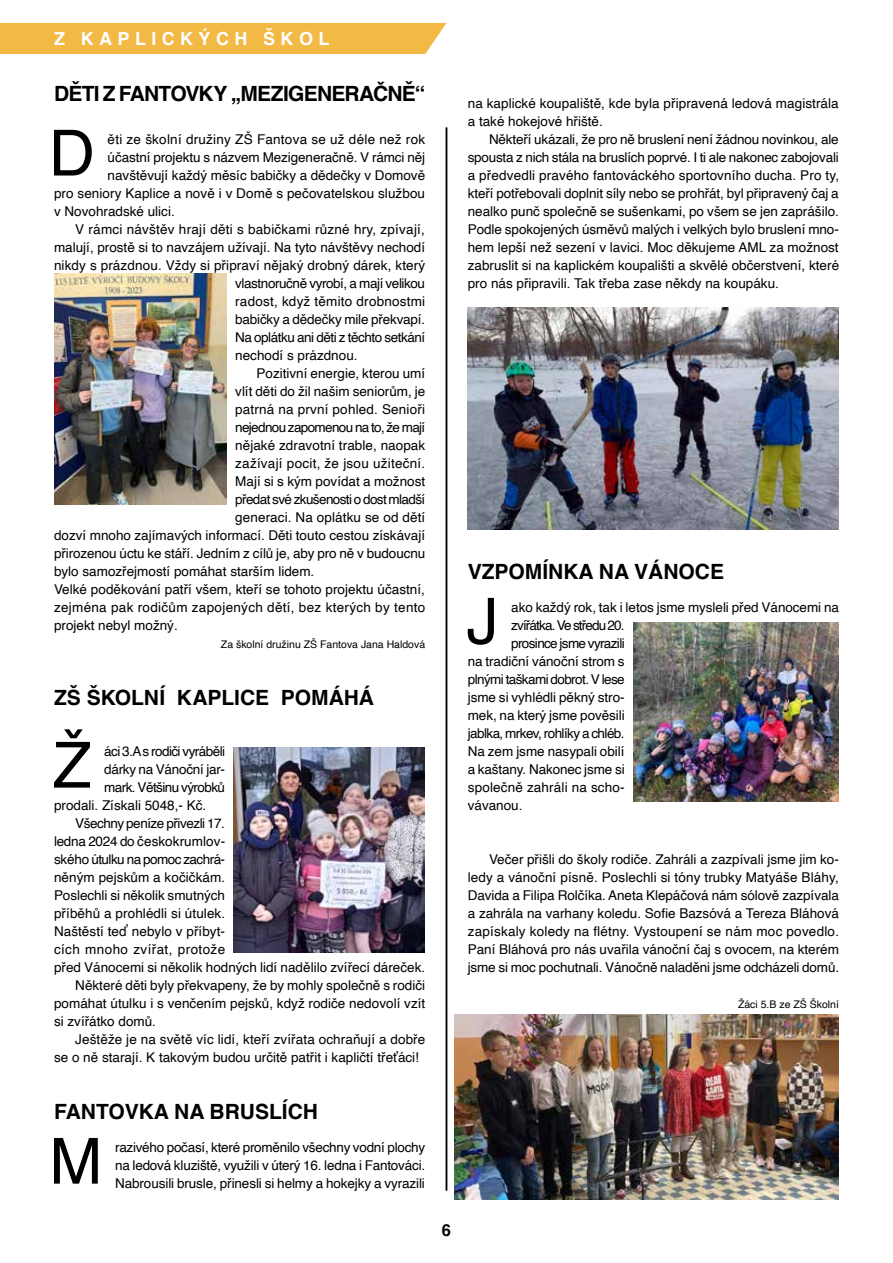
<style>
.page{position:relative;width:893px;height:1263px;background:#fff}
.page>*{position:absolute;margin:0;border:0;box-sizing:border-box;transform-origin:0 0}
.t1{font:63.75px "Helvetica";color:#000}
.t2{font:700 21px "Helvetica";color:#000}
.t3{font:700 21px "Helvetica";letter-spacing:-.035em;color:#000}
.t4{font:700 18px "Helvetica";letter-spacing:.3em;color:#fff}
.t5{font:700 16.5px "Helvetica";color:#000}
.t6{font:13.5px/18px "Helvetica";color:#000;text-align:justify}
.t7{font:13.5px "Helvetica";letter-spacing:.02em;color:#000}
.t8{font:13.5px "Helvetica";letter-spacing:-.04em;color:#000}
.t9{font:13.5px "Helvetica";letter-spacing:-.045em;color:#000}
.t10{font:13.5px "Helvetica";letter-spacing:-.035em;color:#000}
.t11{font:13.5px "Helvetica";letter-spacing:-.03em;color:#000}
.t12{font:13.5px "Helvetica";letter-spacing:-.05em;color:#000}
.t13{font:13.5px "Helvetica";letter-spacing:.03em;color:#000}
.t14{font:13.5px "Helvetica";letter-spacing:-.065em;color:#000}
.t15{font:13.5px "Helvetica";letter-spacing:-.02em;color:#000}
.t16{font:10.5px "Helvetica";color:#000}
</style>
<div class="page">
<div style="left:0;top:23px;width:446px;height:31px;background:#f2b944"></div>
<hr style="left:446px;top:128px;width:1px;height:1062px;background:#000">
<img style="left:633px;top:623px;width:206px;height:178px">
<img style="left:455px;top:1015px;width:384px;height:184px">
<img style="left:234px;top:747px;width:191px;height:205px">
<img style="left:54px;top:274px;width:173px;height:230px">
<img style="left:468px;top:307px;width:371px;height:223px">
<h3 class="t4" style="left:54px;top:28px;width:277px">Z KAPLICKÝCH ŠKOL</h3>
<h2 class="t3" style="left:54px;top:81px;width:373px">DĚTI Z FANTOVKY „MEZIGENERAČNĚ“</h2>
<h1 class="t1" style="left:49px;top:104px;width:47px">D</h1>
<p class="t7" style="left:108px;top:129px;width:319px">ěti ze školní družiny ZŠ Fantova se už déle než rok</p>
<p class="t6" style="left:108px;top:149px;width:319px">účastní projektu s názvem Mezigeneračně. V rámci něj</p>
<p class="t6" style="left:108px;top:167px;width:319px">navštěvují každý měsíc babičky a dědečky v Domově</p>
<p class="t6" style="left:54px;top:185px;width:373px">pro seniory Kaplice a nově i v Domě s pečovatelskou službou</p>
<p class="t6" style="left:54px;top:203px;width:122px">v Novohradské ulici.</p>
<p class="t7" style="left:75px;top:219px;width:351px">V rámci návštěv hrají děti s babičkami různé hry, zpívají,</p>
<p class="t6" style="left:54px;top:239px;width:373px">malují, prostě si to navzájem užívají. Na tyto návštěvy nechodí</p>
<p class="t6" style="left:54px;top:257px;width:373px">nikdy s prázdnou. Vždy si připraví nějaký drobný dárek, který</p>
<p class="t11" style="left:235px;top:273px;width:191px">vlastnoručně vyrobí, a mají velikou</p>
<p class="t6" style="left:235px;top:293px;width:192px">radost, když těmito drobnostmi</p>
<p class="t6" style="left:235px;top:311px;width:191px">babičky a dědečky mile překvapí.</p>
<p class="t10" style="left:235px;top:327px;width:191px">Na oplátku ani děti z těchto setkání</p>
<p class="t6" style="left:235px;top:347px;width:124px">nechodí s prázdnou.</p>
<p class="t6" style="left:257px;top:365px;width:170px">Pozitivní energie, kterou umí</p>
<p class="t6" style="left:235px;top:383px;width:192px">vlít děti do žil našim seniorům, je</p>
<p class="t6" style="left:235px;top:401px;width:191px">patrná na první pohled. Senioři</p>
<p class="t12" style="left:235px;top:417px;width:192px">nejednou zapomenou na to, že mají</p>
<p class="t6" style="left:235px;top:437px;width:191px">nějaké zdravotní trable, naopak</p>
<p class="t7" style="left:235px;top:453px;width:192px">zažívají pocit, že jsou užiteční.</p>
<p class="t6" style="left:235px;top:473px;width:191px">Mají si s kým povídat a možnost</p>
<p class="t9" style="left:235px;top:489px;width:192px">předat své zkušenosti o dost mladší</p>
<p class="t6" style="left:235px;top:509px;width:192px">generaci. Na oplátku se od dětí</p>
<p class="t6" style="left:54px;top:527px;width:373px">dozví mnoho zajímavých informací. Děti touto cestou získávají</p>
<p class="t6" style="left:54px;top:545px;width:373px">přirozenou úctu ke stáří. Jedním z cílů je, aby pro ně v budoucnu</p>
<p class="t6" style="left:54px;top:563px;width:262px">bylo samozřejmostí pomáhat starším lidem.</p>
<p class="t6" style="left:54px;top:581px;width:372px">Velké poděkování patří všem, kteří se tohoto projektu účastní,</p>
<p class="t7" style="left:54px;top:597px;width:373px">zejména pak rodičům zapojených dětí, bez kterých by tento</p>
<p class="t6" style="left:54px;top:617px;width:125px">projekt nebyl možný.</p>
<p class="t16" style="left:221px;top:636px;width:206px">Za školní družinu ZŠ Fantova Jana Haldová</p>
<h2 class="t2" style="left:54px;top:685px;width:322px">ZŠ ŠKOLNÍ KAPLICE POMÁHÁ</h2>
<h1 class="t1" style="left:53px;top:716px;width:40px">Ž</h1>
<p class="t8" style="left:104px;top:741px;width:122px">áci 3.A s rodiči vyráběli</p>
<p class="t15" style="left:104px;top:759px;width:122px">dárky na Vánoční jar-</p>
<p class="t8" style="left:104px;top:777px;width:122px">mark. Většinu výrobků</p>
<p class="t6" style="left:54px;top:797px;width:154px">prodali. Získali 5048,- Kč.</p>
<p class="t10" style="left:75px;top:813px;width:151px">Všechny peníze přivezli 17.</p>
<p class="t6" style="left:54px;top:833px;width:173px">ledna 2024 do českokrumlov-</p>
<p class="t8" style="left:54px;top:849px;width:173px">ského útulku na pomoc zachrá-</p>
<p class="t6" style="left:54px;top:869px;width:173px">něným pejskům a kočičkám.</p>
<p class="t6" style="left:54px;top:887px;width:173px">Poslechli si několik smutných</p>
<p class="t6" style="left:54px;top:905px;width:173px">příběhů a prohlédli si útulek.</p>
<p class="t6" style="left:54px;top:923px;width:173px">Naštěstí teď nebylo v příbyt-</p>
<p class="t13" style="left:54px;top:939px;width:173px">cích mnoho zvířat, protože</p>
<p class="t6" style="left:54px;top:959px;width:373px">před Vánocemi si několik hodných lidí nadělilo zvířecí dáreček.</p>
<p class="t6" style="left:75px;top:977px;width:351px">Některé děti byly překvapeny, že by mohly společně s rodiči</p>
<p class="t6" style="left:54px;top:995px;width:373px">pomáhat útulku i s venčením pejsků, když rodiče nedovolí vzít</p>
<p class="t6" style="left:54px;top:1013px;width:104px">si zvířátko domů.</p>
<p class="t6" style="left:75px;top:1031px;width:352px">Ještěže je na světě víc lidí, kteří zvířata ochraňují a dobře</p>
<p class="t6" style="left:54px;top:1049px;width:367px">se o ně starají. K takovým budou určitě patřit i kapličtí třeťáci!</p>
<h2 class="t2" style="left:54px;top:1099px;width:266px">FANTOVKA NA BRUSLÍCH</h2>
<h1 class="t1" style="left:49px;top:1112px;width:55px">M</h1>
<p class="t6" style="left:115px;top:1139px;width:312px">razivého počasí, které proměnilo všechny vodní plochy na ledová kluziště, využili v úterý 16. ledna i Fantováci.<br>Nabrousili brusle, přinesli si helmy a hokejky a vyrazili</p>
<p class="t6" style="left:468px;top:95px;width:372px">na kaplické koupaliště, kde byla připravená ledová magistrála a také hokejové hřiště.</p>
<p class="t6" style="left:468px;top:131px;width:373px;text-indent:21px">Někteří ukázali, že pro ně bruslení není žádnou novinkou, ale spousta z nich stála na bruslích poprvé. I ti ale nakonec zabojovali a předvedli pravého fantováckého sportovního ducha. Pro ty, kteří potřebovali doplnit síly nebo se prohřát, byl připravený čaj a nealko punč společně se sušenkami, po všem se jen zaprášilo.<br>Podle spokojených úsměvů malých i velkých bylo bruslení mno&shy;hem lepší než sezení v lavici. Moc děkujeme AML za možnost zabruslit si na kaplickém koupališti a skvělé občerstvení, které pro nás připravili. Tak třeba zase někdy na koupáku.</p>
<h2 class="t2" style="left:468px;top:559px;width:258px">VZPOMÍNKA NA VÁNOCE</h2>
<h1 class="t1" style="left:467px;top:572px;width:33px">J</h1>
<p class="t6" style="left:511px;top:599px;width:329px">ako každý rok, tak i letos jsme mysleli před Vánocemi na</p>
<p class="t14" style="left:511px;top:615px;width:115px">zvířátka. Ve středu 20.</p>
<p class="t9" style="left:511px;top:633px;width:115px">prosince jsme vyrazili</p>
<p class="t6" style="left:468px;top:653px;width:158px">na tradiční vánoční strom s</p>
<p class="t9" style="left:468px;top:669px;width:158px">plnými taškami dobrot. V lese</p>
<p class="t6" style="left:468px;top:689px;width:158px">jsme si vyhlédli pěkný stro-</p>
<p class="t6" style="left:468px;top:707px;width:158px">mek, na který jsme pověsili</p>
<p class="t8" style="left:468px;top:723px;width:158px">jablka, mrkev, rohlíky a chléb.</p>
<p class="t6" style="left:468px;top:743px;width:158px">Na zem jsme nasypali obilí</p>
<p class="t6" style="left:468px;top:761px;width:158px">a kaštany. Nakonec jsme si</p>
<p class="t6" style="left:468px;top:779px;width:158px">společně zahráli na scho-</p>
<p class="t6" style="left:468px;top:797px;width:56px">vávanou.</p>
<p class="t6" style="left:468px;top:851px;width:373px;text-indent:21px">Večer přišli do školy rodiče. Zahráli a zazpívali jsme jim ko&shy;ledy a vánoční písně. Poslechli si tóny trubky Matyáše Bláhy, Davida a Filipa Rolčíka. Aneta Klepáčová nám sólově zazpívala a zahrála na varhany koledu. Sofie Bazsóvá a Tereza Bláhová zapískaly koledy na flétny. Vystoupení se nám moc povedlo.<br>Paní Bláhová pro nás uvařila vánoční čaj s ovocem, na kterém jsme si moc pochutnali. Vánočně naladěni jsme odcházeli domů.</p>
<p class="t16" style="left:738px;top:996px;width:102px">Žáci 5.B ze ZŠ Školní</p>
<p class="t5" style="left:442px;top:1220px;width:11px">6</p>
</div>
